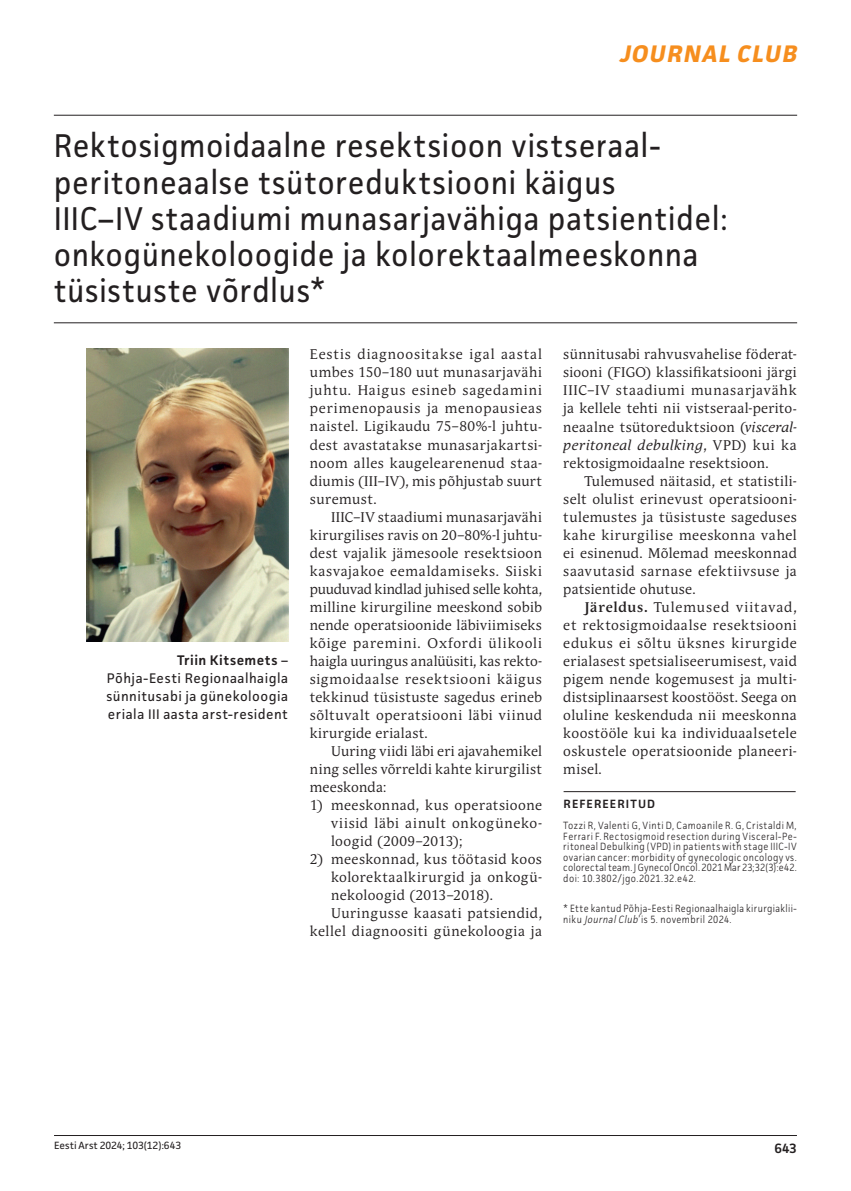
<style>
.page{position:relative;width:851px;height:1191px;background:#fff}
.page>*{position:absolute;margin:0;border:0;box-sizing:border-box;transform-origin:0 0}
.t1{font:33px/36px "Facit";letter-spacing:.015em;color:#231f20;scale:.95 1}
.t2{font:italic 700 24px "Facit";color:#f68e1e}
.t3{font:13.95px/18px "Andulka Book Pro";letter-spacing:.035em;color:#231f20;text-align:justify}
.t4{font:13.95px/18px "Facit";letter-spacing:.035em;color:#231f20;text-align:justify}
.t5{font:600 13.5px "Facit";color:#231f20}
.t6{font:600 12px "Facit";letter-spacing:.09em;color:#231f20}
.t7{font:300 10.5px/10.5px "Facit";letter-spacing:.035em;color:#231f20;text-align:justify;scale:.9 1}
.t8{font:10.5px "Facit";letter-spacing:-.005em;color:#231f20}
.s1{font-weight:600}
.s2{font-style:italic}
.s3{font-weight:700}
</style>
<div class="page">
<hr style="left:54px;top:1135px;width:742px;height:1px;background:#231f20">
<hr style="left:54px;top:115px;width:743px;height:1px;background:#231f20">
<hr style="left:54px;top:322px;width:743px;height:1px;background:#231f20">
<hr style="left:563px;top:791px;width:232px;height:1px;background:#231f20">
<img style="left:86px;top:349px;width:202px;height:293px">
<h2 class="t2" style="left:618px;top:39px;width:184px">JOURNAL CLUB</h2>
<h1 class="t1" style="left:54px;top:127px;width:710px">Rektosigmoidaalne resektsioon vistseraal&shy;peritoneaalse tsütoreduktsiooni käigus<br>IIIC–IV staadiumi munasarjavähiga patsientidel: onkogünekoloogide ja kolorektaalmeeskonna tüsistuste võrdlus*</h1>
<p class="t4" style="left:106px;top:651px;width:183px;text-indent:71px"><span class="s1">Triin Kitsemets</span> – Põhja-Eesti Regionaalhaigla sünnitusabi ja günekoloogia eriala III aasta arst-resident</p>
<p class="t3" style="left:310px;top:346px;width:234px">Eestis diagnoositakse igal aastal umbes 150–180 uut munasarjavähi juhtu. Haigus esineb sagedamini perimenopausis ja menopausieas naistel. Ligikaudu 75–80%-l juhtu&shy;dest avastatakse munasarjakartsi&shy;noom alles kaugelearenenud staa&shy;diumis (III–IV), mis põhjustab suurt suremust.</p>
<p class="t3" style="left:310px;top:508px;width:234px;text-indent:21px">IIIC–IV staadiumi munasarjavähi kirurgilises ravis on 20–80%-l juhtu&shy;dest vajalik jämesoole resektsioon kasvajakoe eemaldamiseks. Siiski puuduvad kindlad juhised selle kohta, milline kirurgiline meeskond sobib nende operatsioonide läbiviimiseks kõige paremini. Oxfordi ülikooli haigla uuringus analüüsiti, kas rekto&shy;sigmoidaalse resektsiooni käigus tekkinud tüsistuste sagedus erineb sõltuvalt operatsiooni läbi viinud kirurgide erialast.</p>
<p class="t3" style="left:310px;top:742px;width:234px;text-indent:21px">Uuring viidi läbi eri ajavahemikel ning selles võrreldi kahte kirurgilist meeskonda:</p>
<p class="t3" style="left:331px;top:796px;width:212px;text-indent:-21px">1) meeskonnad, kus operatsioone viisid läbi ainult onkogüneko&shy;loogid (2009–2013);</p>
<p class="t3" style="left:310px;top:850px;width:234px">2) meeskonnad, kus töötasid koos</p>
<p class="t3" style="left:331px;top:868px;width:212px">kolorektaalkirurgid ja onkogü-</p>
<p class="t3" style="left:331px;top:886px;width:163px">nekoloogid (2013–2018).</p>
<p class="t3" style="left:331px;top:904px;width:212px">Uuringusse kaasati patsiendid,</p>
<p class="t3" style="left:310px;top:922px;width:234px">kellel diagnoositi günekoloogia ja</p>
<p class="t3" style="left:563px;top:346px;width:235px">sünnitusabi rahvusvahelise föderat&shy;siooni (FIGO) klassifikatsiooni järgi IIIC–IV staadiumi munasarjavähk ja kellele tehti nii vistseraal-perito&shy;neaalne tsütoreduktsioon (<span class="s2">visceral&shy;peritoneal debulking</span>, VPD) kui ka rektosigmoidaalne resektsioon.</p>
<p class="t3" style="left:563px;top:472px;width:235px;text-indent:21px">Tulemused näitasid, et statistili&shy;selt olulist erinevust operatsiooni&shy;tulemustes ja tüsistuste sageduses kahe kirurgilise meeskonna vahel ei esinenud. Mõlemad meeskonnad saavutasid sarnase efektiivsuse ja patsientide ohutuse.</p>
<p class="t3" style="left:563px;top:598px;width:235px;text-indent:21px"><span class="s3">Järeldus.</span> Tulemused viitavad, et rektosigmoidaalse resektsiooni edukus ei sõltu üksnes kirurgide erialasest spetsialiseerumisest, vaid pigem nende kogemusest ja multi&shy;distsiplinaarsest koostööst. Seega on oluline keskenduda nii meeskonna koostööle kui ka individuaalsetele oskustele operatsioonide planeeri&shy;misel.</p>
<p class="t6" style="left:563px;top:796px;width:93px">REFEREERITUD</p>
<p class="t7" style="left:563px;top:820px;width:261px">Tozzi R, Valenti G, Vinti D, Camoanile R. G, Cristaldi M, Ferrari F. Rectosigmoid resection during Visceral-Pe&shy;ritoneal Debulking (VPD) in patients with stage IIIC-IV ovarian cancer: morbidity of gynecologic oncology vs. colorectal team. J Gynecol Oncol. 2021 Mar 23;32(3):e42. doi: 10.3802/jgo.2021.32.e42.</p>
<p class="t7" style="left:563px;top:903px;width:261px">* Ette kantud Põhja-Eesti Regionaalhaigla kirurgiaklii&shy;niku <span class="s2">JournalClub</span>’is 5. novembril 2024.</p>
<p class="t8" style="left:54px;top:1139px;width:129px">Eesti Arst 2024; 103(12):643</p>
<p class="t5" style="left:774px;top:1139px;width:24px">643</p>
</div>
